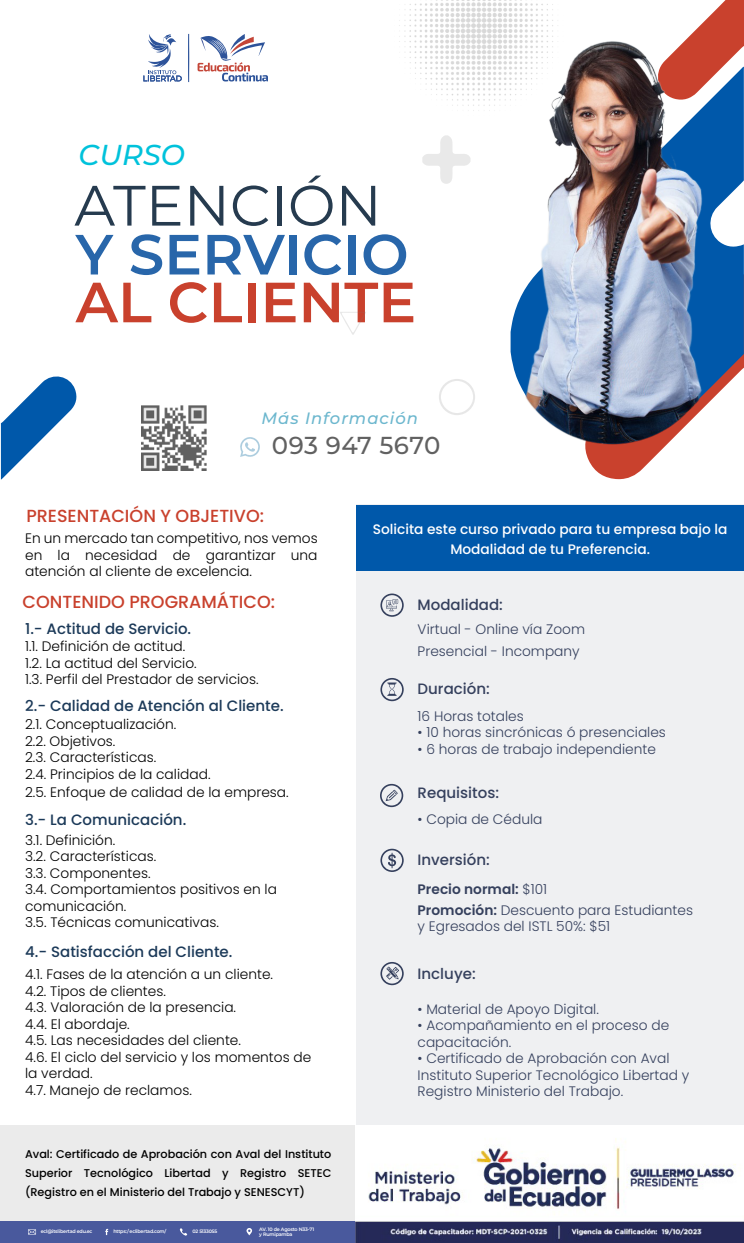
<style>
.page{position:relative;width:744px;height:1243px;background:#fff}
.page>*{position:absolute;margin:0;border:0;box-sizing:border-box;transform-origin:0 0}
.t1{font:56.75px "Montserrat";color:#263b4f}
.t2{font:600 56.5px "Montserrat";color:#2866aa}
.t3{font:600 56.5px "Montserrat";color:#c9412d}
.t4{font:italic 500 28.75px "Montserrat";color:#00c2db}
.t5{font:500 24.5px "Montserrat";letter-spacing:.015em;color:#616161}
.t6{font:500 17.5px "Poppins";color:#c9412d}
.t7{font:italic 500 16.38px "Montserrat";letter-spacing:.06em;color:#6cb7ce}
.t8{font:500 15px "Poppins";color:#1c3a59}
.t9{font:500 15px "Poppins";color:#35405d}
.t10{font:300 13.75px/16.5px "Poppins";color:#000}
.t11{font:300 13.75px/16.5px "Poppins";color:#35405d}
.t12{font:500 13.75px/20.2px "Poppins";color:#fff;text-align:center}
.t13{font:500 11.25px/18.8px "Poppins";color:#000;text-align:justify}
.t14{font:600 4.88px/5.1px "Montserrat";letter-spacing:-.04em;color:#fff}
.s1{font-weight:600}
</style>
<div class="page">
<div style="left:356px;top:505px;width:388px;height:737px;background:#eff0f2"></div>
<svg style="left:380px;top:962px;width:24px;height:23px"></svg>
<svg style="left:380px;top:593px;width:24px;height:24px"></svg>
<svg style="left:380px;top:848px;width:24px;height:24px"></svg>
<svg style="left:380px;top:784px;width:23px;height:23px"></svg>
<svg style="left:380px;top:678px;width:24px;height:23px"></svg>
<svg style="left:693px;top:0;width:51px;height:67px"></svg>
<svg style="left:588px;top:459px;width:64px;height:20px"></svg>
<svg style="left:719px;top:67px;width:25px;height:325px;fill:#0058aa"></svg>
<svg style="left:198px;top:34px;width:70px;height:47px"></svg>
<svg style="left:188px;top:34px;width:1px;height:48px"></svg>
<svg style="left:143px;top:34px;width:39px;height:47px"></svg>
<svg style="left:1px;top:376px;width:76px;height:104px"></svg>
<img style="left:141px;top:405px;width:65px;height:65px">
<img style="left:399px;top:2px;width:154px;height:109px">
<svg style="left:340px;top:312px;width:26px;height:23px"></svg>
<svg style="left:439px;top:379px;width:36px;height:36px"></svg>
<svg style="left:422px;top:135px;width:48px;height:49px"></svg>
<svg style="left:240px;top:437px;width:20px;height:20px"></svg>
<img style="left:505px;top:32px;width:214px;height:427px">
<div style="left:356px;top:505px;width:388px;height:65px;background:#0058aa"></div>
<div style="left:0;top:1125px;width:356px;height:98px;background:#ebebeb"></div>
<div style="left:0;top:1221px;width:356px;height:21px;background:#49599d"></div>
<img style="left:356px;top:1125px;width:388px;height:117px">
<svg style="left:246px;top:1228px;width:6px;height:7px"></svg>
<svg style="left:180px;top:1228px;width:7px;height:7px"></svg>
<svg style="left:105px;top:1228px;width:3px;height:7px"></svg>
<svg style="left:28px;top:1229px;width:8px;height:5px"></svg>
<h3 class="t4" style="left:79px;top:134px;width:108px">CURSO</h3>
<h1 class="t1" style="left:74px;top:166px;width:309px">ATENCIÓN</h1>
<h2 class="t2" style="left:76px;top:214px;width:334px">Y SERVICIO</h2>
<h2 class="t3" style="left:76px;top:262px;width:342px">AL CLIENTE</h2>
<p class="t7" style="left:261px;top:407px;width:158px">Más Información</p>
<h3 class="t5" style="left:272px;top:428px;width:170px">093 947 5670</h3>
<p class="t6" style="left:26px;top:506px;width:239px">PRESENTACIÓN Y OBJETIVO:</p>
<p class="t10" style="left:25px;top:530px;width:294px;text-align:justify">En un mercado tan competitivo, nos vemos en la necesidad de garantizar una atención al cliente de excelencia.</p>
<p class="t6" style="left:23px;top:592px;width:254px">CONTENIDO PROGRAMÁTICO:</p>
<p class="t8" style="left:25px;top:620px;width:168px">1.- Actitud de Servicio.</p>
<p class="t10" style="left:25px;top:638px;width:235px">1.1. Definición de actitud.<br>1.2. La actitud del Servicio.<br>1.3. Perfil del Prestador de servicios.</p>
<p class="t8" style="left:25px;top:697px;width:260px">2.- Calidad de Atención al Cliente.</p>
<p class="t10" style="left:25px;top:716px;width:187px">2.1. Conceptualización.<br>2.2. Objetivos.<br>2.3. Características.<br>2.4. Principios de la calidad.</p>
<p class="t10" style="left:25px;top:783px;width:265px">2.5. Enfoque de calidad de la empresa.</p>
<p class="t8" style="left:25px;top:811px;width:163px">3.- La Comunicación.</p>
<p class="t10" style="left:25px;top:831px;width:253px">3.1. Definición.<br>3.2. Características.<br>3.3. Componentes.<br>3.4. Comportamientos positivos en la comunicación.<br>3.5. Técnicas comunicativas.</p>
<p class="t8" style="left:25px;top:943px;width:209px">4.- Satisfacción del Cliente.</p>
<p class="t10" style="left:25px;top:966px;width:288px">4.1. Fases de la atención a un cliente.<br>4.2. Tipos de clientes.<br>4.3. Valoración de la presencia.<br>4.4. El abordaje.<br>4.5. Las necesidades del cliente.<br>4.6. El ciclo del servicio y los momentos de la verdad.<br>4.7. Manejo de reclamos.</p>
<p class="t13" style="left:25px;top:1145px;width:308px">Aval: Certificado de Aprobación con Aval del Instituto Superior Tecnológico Libertad y Registro SETEC (Registro en el Ministerio del Trabajo y SENESCYT)</p>
<p class="t14" style="left:41px;top:1228px;width:53px">ecl@itslibertad edu.ec</p>
<p class="t14" style="left:113px;top:1228px;width:54px">https:/ eclibertad.com/</p>
<p class="t14" style="left:192px;top:1228px;width:26px">02 5133055</p>
<p class="t14" style="left:259px;top:1226px;width:56px">AV. 10 de Agosto N33-71 y Rumipamba</p>
<p class="t12" style="left:373px;top:519px;width:356px">Solicita este curso privado para tu empresa bajo la<br>Modalidad de tu Preferencia.</p>
<p class="t9" style="left:417px;top:596px;width:87px">Modalidad:</p>
<p class="t11" style="left:417px;top:618px;width:169px;line-height:22.5px">Virtual - Online vía Zoom<br>Presencial - Incompany</p>
<p class="t9" style="left:417px;top:680px;width:74px">Duración:</p>
<p class="t11" style="left:417px;top:708px;width:108px">16 Horas totales</p>
<p class="t11" style="left:417px;top:724px;width:250px">• 10 horas sincrónicas ó presenciales</p>
<p class="t11" style="left:417px;top:740px;width:240px">• 6 horas de trabajo independiente</p>
<p class="t9" style="left:417px;top:784px;width:83px">Requisitos:</p>
<p class="t11" style="left:417px;top:810px;width:126px">• Copia de Cédula</p>
<p class="t9" style="left:417px;top:851px;width:74px">Inversión:</p>
<p class="t11" style="left:417px;top:879px;width:277px;line-height:20.5px"><span class="s1">Precio normal:</span> $101<br><span class="s1">Promoción:</span> Descuento para Estudiantes</p>
<p class="t11" style="left:417px;top:918px;width:194px">y Egresados del ISTL 50%: $51</p>
<p class="t9" style="left:417px;top:965px;width:60px">Incluye:</p>
<p class="t11" style="left:417px;top:1000px;width:183px">• Material de Apoyo Digital.</p>
<p class="t11" style="left:417px;top:1017px;width:253px">• Acompañamiento en el proceso de capacitación.</p>
<p class="t11" style="left:417px;top:1050px;width:273px">• Certificado de Aprobación con Aval<br>Instituto Superior Tecnológico Libertad y<br>Registro Ministerio del Trabajo.</p>
</div>
